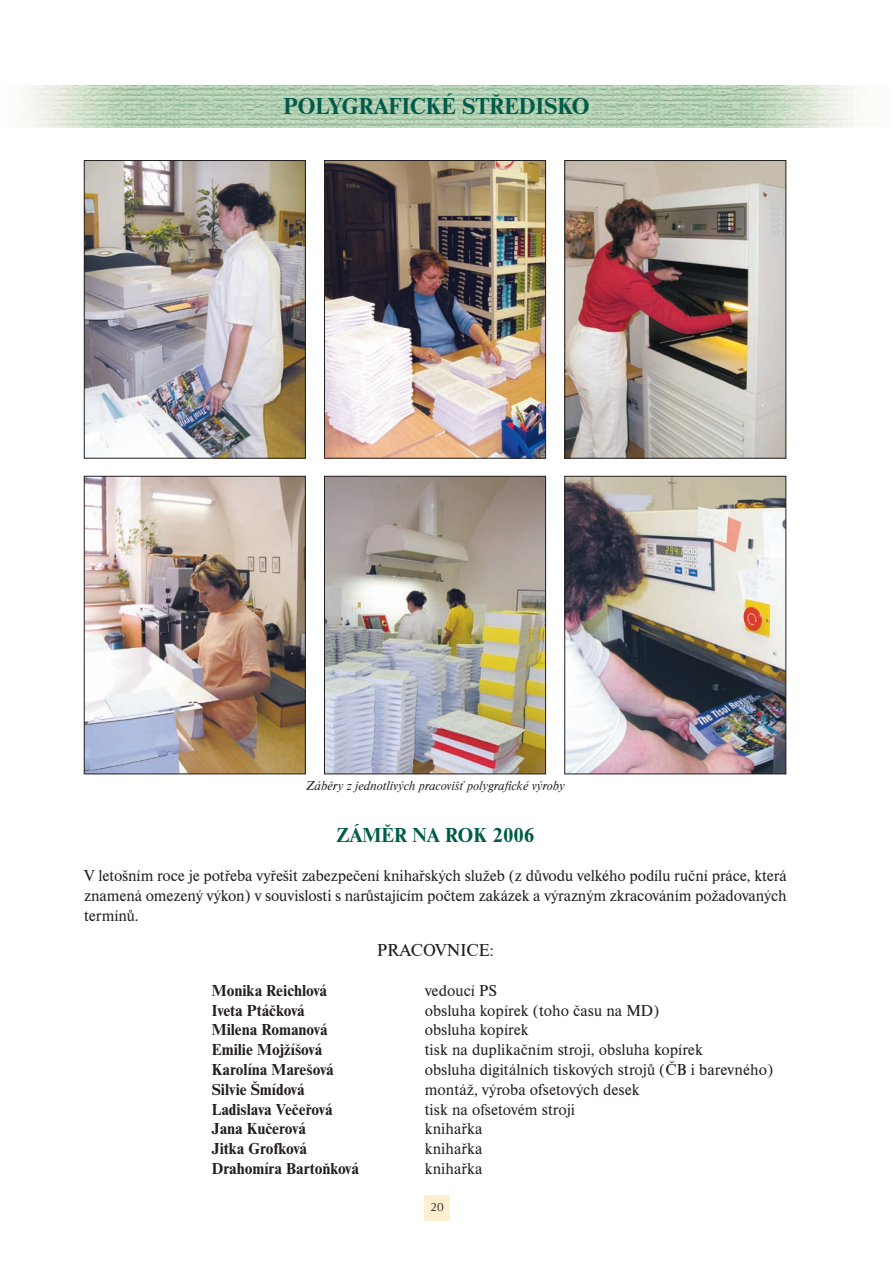
<style>
.page{position:relative;width:893px;height:1263px;background:#fff}
.page>*{position:absolute;margin:0;border:0;box-sizing:border-box;transform-origin:0 0}
.t1{font:700 24px "Nimbus Roman DOT";color:#015b49}
.t2{font:700 21px "Nimbus Roman DOT";color:#015b49}
.t3{font:18px "Nimbus Roman DOT";color:#231f20}
.t4{font:16.5px/19.8px "Nimbus Roman DOT";color:#231f20;text-align:justify}
.t5{font:700 16.5px "Nimbus Roman DOT";color:#231f20}
.t6{font:italic 13.5px "Nimbus Roman DOT";color:#231f20}
.t7{font:12px "Zapf Humanist 601 BTCE";color:#231f20}
.s1{font-size:16.5px}
</style>
<div class="page">
<div style="left:424px;top:1195px;width:26px;height:26px;background:#feefd0"></div>
<img style="left:22px;top:85px;width:844px;height:42px">
<img style="left:86px;top:162px;width:218px;height:294px">
<div style="left:84px;top:160px;width:222px;height:298px;border:1px solid #231f20"></div>
<img style="left:326px;top:162px;width:218px;height:294px">
<div style="left:324px;top:160px;width:222px;height:298px;border:1px solid #231f20"></div>
<img style="left:86px;top:478px;width:218px;height:294px">
<div style="left:84px;top:476px;width:222px;height:298px;border:1px solid #231f20"></div>
<img style="left:567px;top:162px;width:217px;height:294px">
<div style="left:565px;top:160px;width:221px;height:298px;border:1px solid #231f20"></div>
<img style="left:326px;top:478px;width:218px;height:294px">
<div style="left:324px;top:476px;width:222px;height:298px;border:1px solid #231f20"></div>
<img style="left:567px;top:478px;width:217px;height:294px">
<div style="left:565px;top:476px;width:221px;height:298px;border:1px solid #231f20"></div>
<h1 class="t1" style="left:283px;top:97px;width:308px">POLYGRAFICKÉ STŘEDISKO</h1>
<p class="t6" style="left:306px;top:781px;width:260px">Záběry z jednotlivých pracovišť polygrafické výroby</p>
<p class="t2" style="left:336px;top:827px;width:200px">ZÁMĚR NA ROK 2006</p>
<p class="t4" style="left:84px;top:867px;width:704px">V letošním roce je potřeba vyřešit zabezpečení knihařských služeb (z důvodu velkého podílu ruční práce, která znamená omezený výkon) v souvislosti s narůstajícím počtem zakázek a výrazným zkracováním požadovaných termínů.</p>
<p class="t3" style="left:377px;top:944px;width:118px">PRACOVNICE<span class="s1">:</span></p>
<p class="t5" style="left:212px;top:984px;width:117px">Monika Reichlová</p>
<p class="t4" style="left:425px;top:981px;width:74px">vedoucí PS</p>
<p class="t5" style="left:212px;top:1004px;width:94px">Iveta Ptáčková</p>
<p class="t4" style="left:425px;top:1001px;width:236px">obsluha kopírek (toho času na MD)</p>
<p class="t5" style="left:212px;top:1024px;width:117px">Milena Romanová</p>
<p class="t4" style="left:425px;top:1021px;width:106px">obsluha kopírek</p>
<p class="t5" style="left:212px;top:1044px;width:112px">Emilie Mojžíšová</p>
<p class="t4" style="left:425px;top:1041px;width:280px">tisk na duplikačním stroji, obsluha kopírek</p>
<p class="t5" style="left:212px;top:1063px;width:123px">Karolína Marešová</p>
<p class="t4" style="left:425px;top:1060px;width:350px">obsluha digitálních tiskových strojů (ČB i barevného)</p>
<p class="t5" style="left:212px;top:1083px;width:94px">Silvie Šmídová</p>
<p class="t4" style="left:425px;top:1080px;width:216px">montáž, výroba ofsetových desek</p>
<p class="t5" style="left:212px;top:1103px;width:122px">Ladislava Večeřová</p>
<p class="t4" style="left:425px;top:1100px;width:152px">tisk na ofsetovém stroji</p>
<p class="t5" style="left:212px;top:1123px;width:96px">Jana Kučerová</p>
<p class="t4" style="left:425px;top:1120px;width:59px">knihařka</p>
<p class="t5" style="left:212px;top:1143px;width:97px">Jitka Grofková</p>
<p class="t4" style="left:425px;top:1140px;width:59px">knihařka</p>
<p class="t5" style="left:212px;top:1162px;width:149px">Drahomíra Bartoňková</p>
<p class="t4" style="left:425px;top:1159px;width:59px">knihařka</p>
<p class="t7" style="left:430px;top:1202px;width:15px">20</p>
</div>
